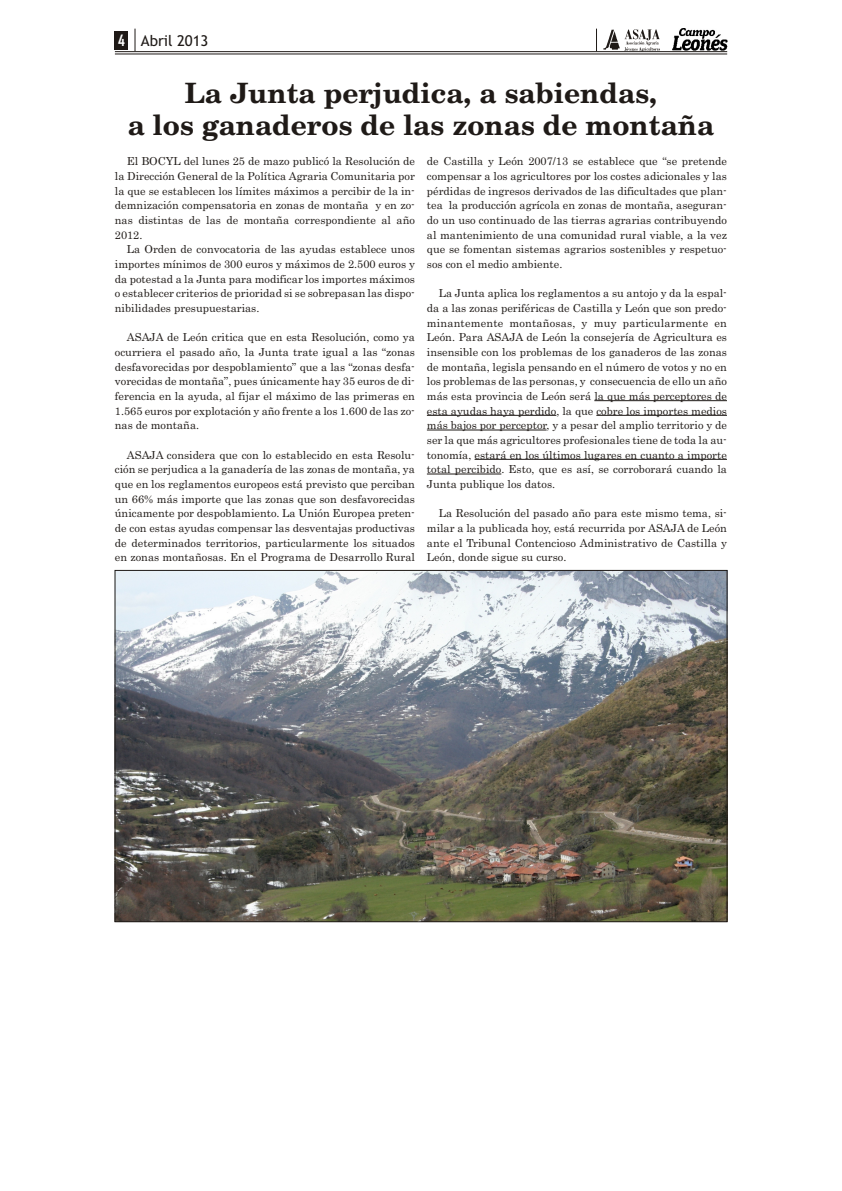
<style>
.page{position:relative;width:842px;height:1191px;background:#fff}
.page>*{position:absolute;margin:0;border:0;box-sizing:border-box;transform-origin:0 0}
.t1{font:700 28px/32.3px "New Century Schoolbook";color:#1f1a17;text-align:center}
.t2{font:15px "Trebuchet MS";color:#1f1a17}
.t3{font:11px/14.7px "Century";color:#1f1a17;text-align:justify}
.s1{font-family:"Agency FB";font-weight:700;color:#fff}
</style>
<div class="page">
<img style="left:672px;top:29px;width:55px;height:22px">
<img style="left:603px;top:29px;width:57px;height:22px">
<div style="left:115px;top:31px;width:13px;height:19px;background:#1f1a17"></div>
<svg style="left:135px;top:29px;width:1px;height:22px"></svg>
<svg style="left:596px;top:29px;width:1px;height:22px"></svg>
<hr style="left:115px;top:54px;width:612px;height:1px;background:#1f1a17">
<hr style="left:115px;top:51px;width:612px;height:1px;background:#1f1a17">
<hr style="left:594px;top:400px;width:133px;height:1px;background:#1f1a17">
<hr style="left:427px;top:415px;width:129px;height:1px;background:#1f1a17">
<hr style="left:596px;top:415px;width:131px;height:1px;background:#1f1a17">
<hr style="left:427px;top:430px;width:120px;height:1px;background:#1f1a17">
<hr style="left:475px;top:459px;width:252px;height:1px;background:#1f1a17">
<hr style="left:427px;top:474px;width:74px;height:1px;background:#1f1a17">
<img style="left:117px;top:572px;width:608px;height:348px">
<h2 class="t2" style="left:118px;top:34px;width:92px"><span class="s1">4</span> Abril 2013</h2>
<h1 class="t1" style="left:128px;top:79px;width:588px">La Junta perjudica, a sabiendas,<br>a los ganaderos de las zonas de montaña</h1>
<p class="t3" style="left:115px;top:155px;width:302px;text-indent:12px">El BOCYL del lu nes 25 de ma zo pu bli có la Re so lu ción de la Di rec ción Ge ne ral de la Po lí ti ca Agra ria Co mu ni ta ria por la que se es ta ble cen los lí mi tes má xi mos a per ci bir de la in - dem ni za ción com pen sa to ria en zo nas de mon ta ña y en zo - nas dis tin tas de las de mon ta ña co rres pon dien te al año 2012.</p>
<p class="t3" style="left:115px;top:243px;width:302px;text-indent:12px">La Orden de con vo ca to ria de las ayu das es ta ble ce unos im por tes mí ni mos de 300 eu ros y má xi mos de 2.500 eu ros y da po tes tad a la Jun ta pa ra mo di fi car los im por tes má xi mos o es ta ble cer cri te rios de prio ri dad si se so bre pa san las dis po - ni bi li da des pre su pues ta rias.</p>
<p class="t3" style="left:115px;top:331px;width:302px;text-indent:12px">ASAJA de León cri ti ca que en es ta Re so lu ción, co mo ya ocu rrie ra el pa sa do año, la Jun ta tra te igual a las “zo nas des fa vo re ci das por des po bla mien to” que a las “zo nas des fa - vo re ci das de mon ta ña”, pues úni ca men te hay 35 eu ros de di - fe ren cia en la ayu da, al fi jar el má xi mo de las pri me ras en 1.565 eu ros por ex plo ta ción y año fren te a los 1.600 de las zo - nas de mon ta ña.</p>
<p class="t3" style="left:115px;top:448px;width:302px;text-indent:12px">ASAJA con si de ra que con lo es ta ble ci do en es ta Re so lu - ción se per ju di ca a la ga na de ría de las zo nas de mon ta ña, ya que en los re gla men tos eu ro peos es tá pre vis to que per ci ban un 66% más im por te que las zo nas que son des fa vo re ci das úni ca men te por des po bla mien to. La Unión Eu ro pea pre ten - de con es tas ayu das com pen sar las des ven ta jas pro duc ti vas de de ter mi na dos te rri to rios, par ti cu lar men te los si tua dos en zo nas mon ta ño sas. En el Pro gra ma de De sa rro llo Ru ral</p>
<p class="t3" style="left:427px;top:155px;width:302px">de Cas ti lla y León 2007/13 se es ta ble ce que “se pre ten de com pen sar a los agri cul to res por los cos tes adi cio na les y las pér di das de in gre sos de ri va dos de las di fi cul ta des que plan - tea la pro duc ción agrí co la en zo nas de mon ta ña, ase gu ran - do un uso con ti nua do de las tie rras agra rias con tri bu yen do al man te ni mien to de una co mu ni dad ru ral via ble, a la vez que se fo men tan sis te mas agra rios sos te ni bles y res pe tuo - sos con el me dio am bien te.</p>
<p class="t3" style="left:427px;top:287px;width:302px;text-indent:12px">La Jun ta apli ca los re gla men tos a su an to jo y da la es pal - da a las zo nas pe ri fé ri cas de Cas ti lla y León que son pre do - mi nan te men te mon ta ño sas, y muy par ti cu lar men te en León. Pa ra ASAJA de León la con se je ría de Agri cul tu ra es in sen si ble con los pro ble mas de los ga na de ros de las zo nas de mon ta ña, le gis la pen san do en el núme ro de vo tos y no en los pro ble mas de las per so nas, y con se cuen cia de ello un año más es ta pro vin cia de León se rá la que más per cep to res de es ta ayu das ha ya per di do, la que co bre los im por tes me dios más ba jos por per cep tor, y a pe sar del am plio te rri to rio y de ser la que más agri cul to res pro fe sio na les tie ne de to da la au - to no mía, es ta rá en los úl ti mos lu ga res en cuan to a im por te to tal per ci bi do. Esto, que es así, se co rro bo ra rá cuan do la Jun ta pu bli que los da tos.</p>
<p class="t3" style="left:427px;top:507px;width:302px;text-indent:12px">La Re so lu ción del pa sa do año pa ra es te mis mo te ma, si - mi lar a la pu bli ca da hoy, es tá re cu rri da por ASAJA de León an te el Tri bu nal Con ten cio so Admi nis tra ti vo de Cas ti lla y León, don de si gue su cur so.</p>
</div>
